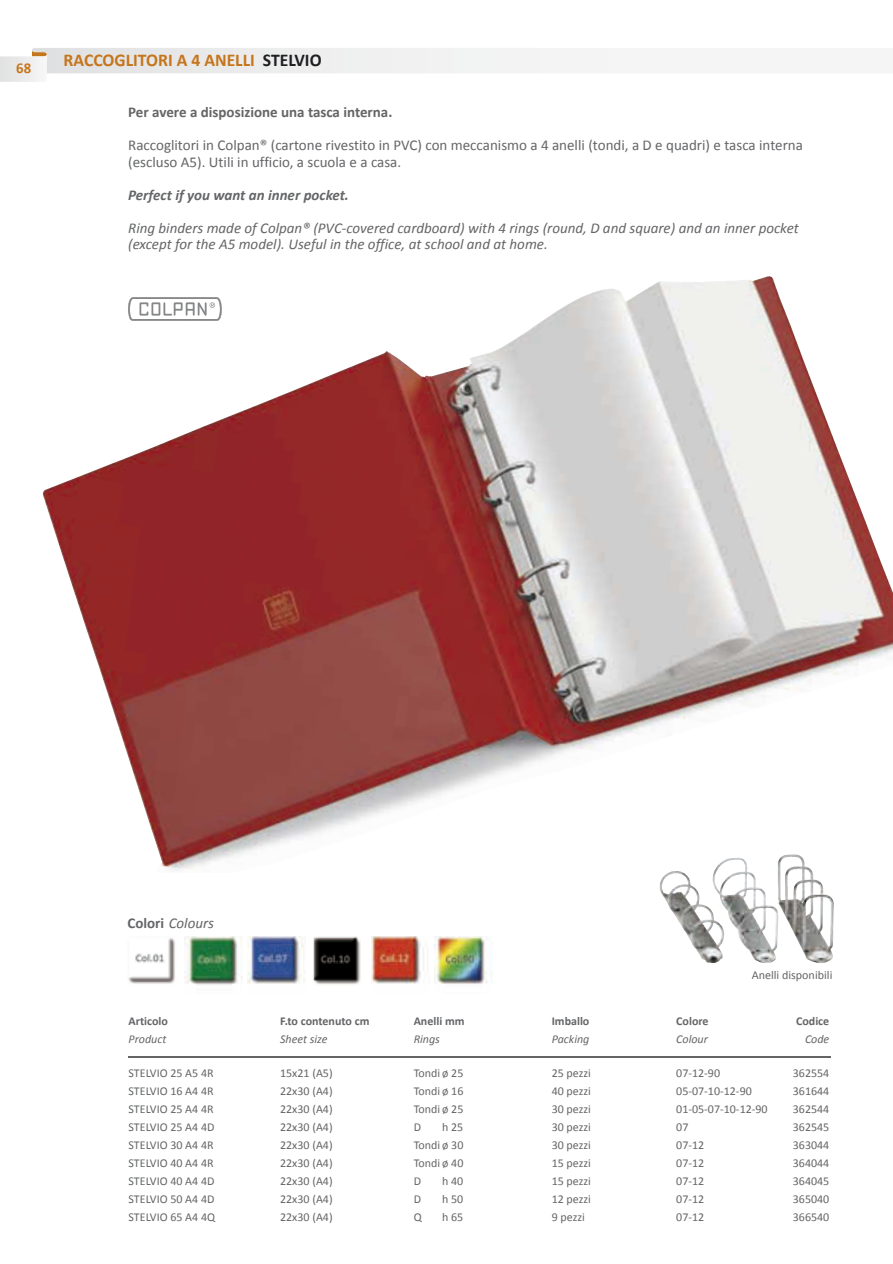
<style>
.page{position:relative;width:893px;height:1264px;background:#fff}
.page>*{position:absolute;margin:0;border:0;box-sizing:border-box;transform-origin:0 0}
.t1{font:700 18px "Calibri";color:#c5751c}
.t2{font:italic 15px/16.5px "Calibri";color:#646567}
.t3{font:15px/16.5px "Calibri";color:#646567}
.t4{font:700 15px "Calibri";color:#646567}
.t5{font:italic 700 15px "Calibri";color:#646567}
.t6{font:700 15px "Calibri";color:#c5751c}
.t7{font:12.15px "Calibri";color:#646567}
.t8{font:12px "Calibri";color:#646567}
.t9{font:700 12px "Calibri";color:#646567}
.t10{font:italic 12px "Calibri";color:#646567}
.s1{color:#1f1e21}
.s2{font-weight:700;font-style:normal}
</style>
<div class="page">
<svg style="left:0;top:48px;width:607px;height:34px"></svg>
<img style="left:43px;top:276px;width:850px;height:595px">
<svg style="left:128px;top:297px;width:94px;height:24px"></svg>
<img style="left:247px;top:936px;width:57px;height:48px">
<img style="left:371px;top:936px;width:53px;height:48px">
<img style="left:313px;top:936px;width:48px;height:48px">
<img style="left:434px;top:936px;width:53px;height:48px">
<hr style="left:128px;top:1057px;width:702px;height:1px;background:#646567">
<img style="left:184px;top:936px;width:59px;height:49px">
<img style="left:128px;top:938px;width:47px;height:46px">
<img style="left:659px;top:871px;width:53px;height:92px">
<img style="left:712px;top:858px;width:65px;height:105px">
<img style="left:777px;top:854px;width:57px;height:109px">
<p class="t6" style="left:16px;top:59px;width:16px">68</p>
<h1 class="t1" style="left:64px;top:49px;width:259px">RACCOGLITORI A 4 ANELLI <span class="s1">STELVIO</span></h1>
<p class="t4" style="left:128px;top:103px;width:266px">Per avere a disposizione una tasca interna.</p>
<p class="t3" style="left:128px;top:136px;width:676px">Raccoglitori in Colpan® (cartone rivestito in PVC) con meccanismo a 4 anelli (tondi, a D e quadri) e tasca interna (escluso A5). Utili in ufficio, a scuola e a casa.</p>
<p class="t5" style="left:128px;top:185px;width:222px">Perfect if you want an inner pocket.</p>
<p class="t2" style="left:128px;top:219px;width:672px">Ring binders made of Colpan® (PVC-covered cardboard) with 4 rings (round, D and square) and an inner pocket (except for the A5 model). Useful in the office, at school and at home.</p>
<p class="t2" style="left:127px;top:914px;width:88px"><span class="s2">Colori</span> Colours</p>
<p class="t7" style="left:751px;top:967px;width:82px">Anelli disponibili</p>
<p class="t9" style="left:128px;top:1013px;width:41px">Articolo</p>
<p class="t9" style="left:280px;top:1013px;width:91px">F.to contenuto cm</p>
<p class="t9" style="left:413px;top:1013px;width:52px">Anelli mm</p>
<p class="t9" style="left:551px;top:1013px;width:39px">Imballo</p>
<p class="t9" style="left:676px;top:1013px;width:34px">Colore</p>
<p class="t9" style="left:796px;top:1013px;width:35px">Codice</p>
<p class="t10" style="left:128px;top:1031px;width:39px">Product</p>
<p class="t10" style="left:280px;top:1031px;width:49px">Sheet size</p>
<p class="t10" style="left:413px;top:1031px;width:28px">Rings</p>
<p class="t10" style="left:551px;top:1031px;width:39px">Packing</p>
<p class="t10" style="left:676px;top:1031px;width:33px">Colour</p>
<p class="t10" style="left:805px;top:1031px;width:26px">Code</p>
<p class="t8" style="left:128px;top:1066px;width:87px">STELVIO 25 A5 4R</p>
<p class="t8" style="left:280px;top:1066px;width:54px">15x21 (A5)</p>
<p class="t8" style="left:413px;top:1066px;width:51px">Tondi ø 25</p>
<p class="t8" style="left:551px;top:1066px;width:41px">25 pezzi</p>
<p class="t8" style="left:676px;top:1066px;width:45px">07-12-90</p>
<p class="t8" style="left:793px;top:1066px;width:38px">362554</p>
<p class="t8" style="left:128px;top:1084px;width:87px">STELVIO 16 A4 4R</p>
<p class="t8" style="left:280px;top:1084px;width:54px">22x30 (A4)</p>
<p class="t8" style="left:413px;top:1084px;width:51px">Tondi ø 16</p>
<p class="t8" style="left:551px;top:1084px;width:41px">40 pezzi</p>
<p class="t8" style="left:676px;top:1084px;width:77px">05-07-10-12-90</p>
<p class="t8" style="left:793px;top:1084px;width:38px">361644</p>
<p class="t8" style="left:128px;top:1102px;width:87px">STELVIO 25 A4 4R</p>
<p class="t8" style="left:280px;top:1102px;width:54px">22x30 (A4)</p>
<p class="t8" style="left:413px;top:1102px;width:51px">Tondi ø 25</p>
<p class="t8" style="left:551px;top:1102px;width:41px">30 pezzi</p>
<p class="t8" style="left:676px;top:1102px;width:93px">01-05-07-10-12-90</p>
<p class="t8" style="left:793px;top:1102px;width:38px">362544</p>
<p class="t8" style="left:128px;top:1120px;width:87px">STELVIO 25 A4 4D</p>
<p class="t8" style="left:280px;top:1120px;width:54px">22x30 (A4)</p>
<p class="t8" style="left:413px;top:1120px;width:9px">D</p>
<p class="t8" style="left:442px;top:1120px;width:23px">h 25</p>
<p class="t8" style="left:551px;top:1120px;width:41px">30 pezzi</p>
<p class="t8" style="left:676px;top:1120px;width:14px">07</p>
<p class="t8" style="left:793px;top:1120px;width:38px">362545</p>
<p class="t8" style="left:128px;top:1138px;width:87px">STELVIO 30 A4 4R</p>
<p class="t8" style="left:280px;top:1138px;width:54px">22x30 (A4)</p>
<p class="t8" style="left:413px;top:1138px;width:51px">Tondi ø 30</p>
<p class="t8" style="left:551px;top:1138px;width:41px">30 pezzi</p>
<p class="t8" style="left:676px;top:1138px;width:30px">07-12</p>
<p class="t8" style="left:793px;top:1138px;width:38px">363044</p>
<p class="t8" style="left:128px;top:1156px;width:87px">STELVIO 40 A4 4R</p>
<p class="t8" style="left:280px;top:1156px;width:54px">22x30 (A4)</p>
<p class="t8" style="left:413px;top:1156px;width:51px">Tondi ø 40</p>
<p class="t8" style="left:551px;top:1156px;width:41px">15 pezzi</p>
<p class="t8" style="left:676px;top:1156px;width:30px">07-12</p>
<p class="t8" style="left:793px;top:1156px;width:38px">364044</p>
<p class="t8" style="left:128px;top:1174px;width:87px">STELVIO 40 A4 4D</p>
<p class="t8" style="left:280px;top:1174px;width:54px">22x30 (A4)</p>
<p class="t8" style="left:413px;top:1174px;width:9px">D</p>
<p class="t8" style="left:442px;top:1174px;width:23px">h 40</p>
<p class="t8" style="left:551px;top:1174px;width:41px">15 pezzi</p>
<p class="t8" style="left:676px;top:1174px;width:30px">07-12</p>
<p class="t8" style="left:793px;top:1174px;width:38px">364045</p>
<p class="t8" style="left:128px;top:1192px;width:87px">STELVIO 50 A4 4D</p>
<p class="t8" style="left:280px;top:1192px;width:54px">22x30 (A4)</p>
<p class="t8" style="left:413px;top:1192px;width:9px">D</p>
<p class="t8" style="left:442px;top:1192px;width:23px">h 50</p>
<p class="t8" style="left:551px;top:1192px;width:41px">12 pezzi</p>
<p class="t8" style="left:676px;top:1192px;width:30px">07-12</p>
<p class="t8" style="left:793px;top:1192px;width:38px">365040</p>
<p class="t8" style="left:128px;top:1210px;width:88px">STELVIO 65 A4 4Q</p>
<p class="t8" style="left:280px;top:1210px;width:54px">22x30 (A4)</p>
<p class="t8" style="left:413px;top:1210px;width:10px">Q</p>
<p class="t8" style="left:442px;top:1210px;width:23px">h 65</p>
<p class="t8" style="left:551px;top:1210px;width:35px">9 pezzi</p>
<p class="t8" style="left:676px;top:1210px;width:30px">07-12</p>
<p class="t8" style="left:793px;top:1210px;width:38px">366540</p>
</div>
